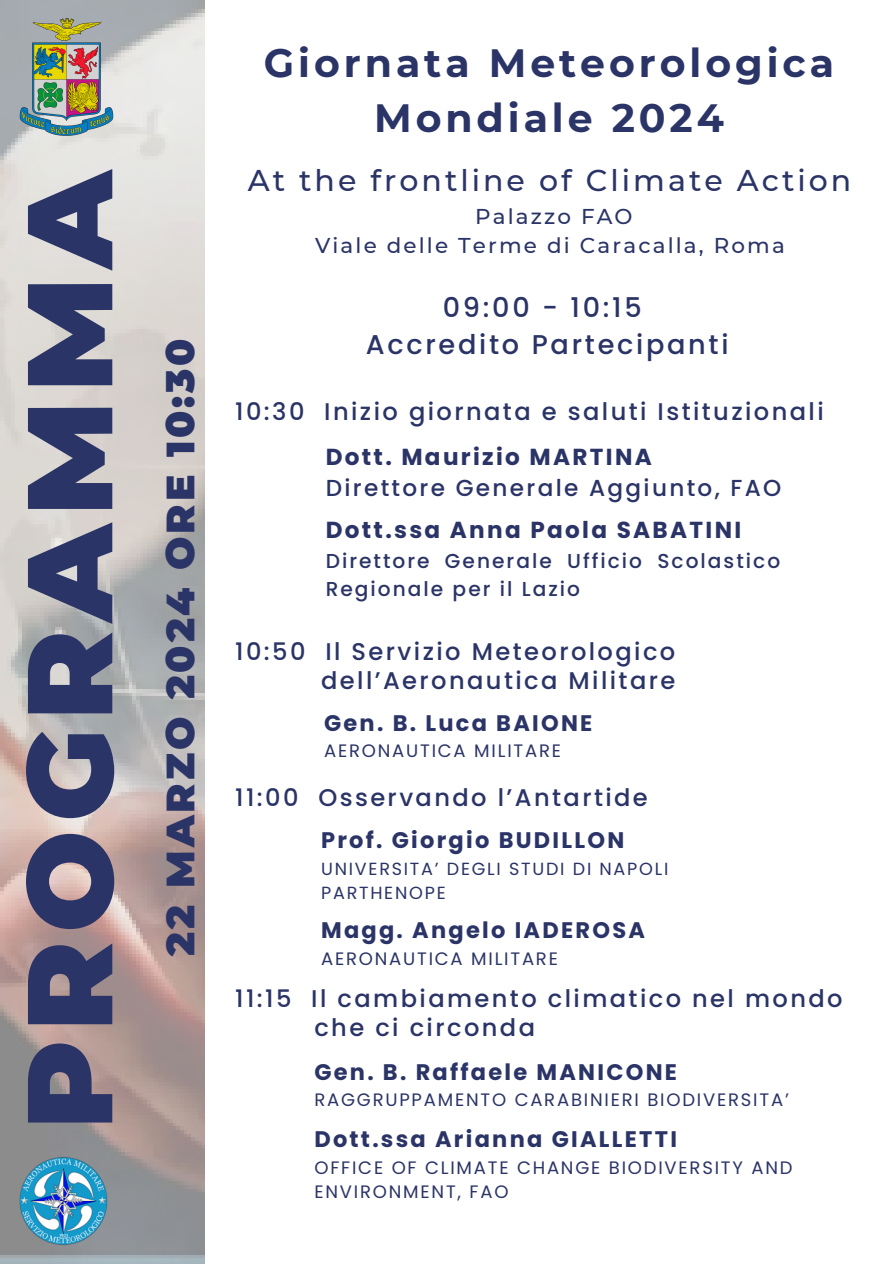
<style>
.page{position:relative;width:894px;height:1264px;background:#fff}
.page>*{position:absolute;margin:0;border:0;box-sizing:border-box;transform-origin:0 0}
.t1{font:900 120.45px "Montserrat";letter-spacing:.075em;color:#2b3467}
.t2{font:700 39.45px/54.6px "Montserrat";letter-spacing:.1em;color:#2b3467;text-align:center}
.t3{font:900 39.45px "Montserrat";letter-spacing:.075em;color:#2b3467}
.t4{font:500 30px "Montserrat";letter-spacing:.1em;color:#2b3467}
.t5{font:500 27.15px "Poppins";letter-spacing:.1em;color:#2b3467}
.t6{font:500 24.15px "Poppins";letter-spacing:.1em;color:#2b3467}
.t7{font:500 23.1px/31.5px "Poppins";letter-spacing:.1em;color:#2b3467}
.t8{font:700 23.1px "Poppins";letter-spacing:.1em;color:#2b3467}
.t9{font:700 22.5px "Poppins";letter-spacing:.1em;color:#2b3467}
.t10{font:500 21.45px/29.1px "Montserrat";letter-spacing:.1em;color:#2b3467;text-align:center}
.t11{font:500 20.1px/28.2px "Poppins";letter-spacing:.1em;color:#2b3467}
.t12{font:18px/24.8px "Poppins";letter-spacing:.1em;color:#2b3467}
.t13{font:17.55px/24.5px "Poppins";letter-spacing:.1em;color:#2b3467}
.s1{font-weight:700}
</style>
<div class="page">
<img style="left:0;top:0;width:204px;height:1263px">
<img style="left:18px;top:14px;width:98px;height:125px">
<img style="left:18px;top:1155px;width:91px;height:91px">
<p class="t1" style="left:-4px;top:1129px;width:964px;rotate:-90deg">PROGRAMMA</p>
<p class="t3" style="left:156px;top:956px;width:619px;rotate:-90deg">22 MARZO 2024 ORE 10:30</p>
<h3 class="t2" style="left:264px;top:36px;width:571px">Giornata Meteorologica<br>Mondiale 2024</h3>
<p class="t4" style="left:248px;top:162px;width:605px">At the frontline of Climate Action</p>
<p class="t10" style="left:315px;top:201px;width:471px">Palazzo FAO<br>Viale delle Terme di Caracalla, Roma</p>
<h2 class="t5" style="left:442px;top:289px;width:200px">09:00 - 10:15</h2>
<h6 class="t5" style="left:366px;top:326px;width:364px">Accredito Partecipanti</h6>
<h1 class="t6" style="left:235px;top:395px;width:590px">10:30 Inizio giornata e saluti Istituzionali</h1>
<p class="t7" style="left:325px;top:441px;width:457px"><span class="s1">Dott. Maurizio MARTINA<br></span>Direttore Generale Aggiunto, FAO</p>
<p class="t8" style="left:325px;top:514px;width:417px">Dott.ssa Anna Paola SABATINI</p>
<p class="t11" style="left:325px;top:546px;width:456px">Direttore Generale Ufficio Scolastico<br>Regionale per il Lazio</p>
<p class="t6" style="left:235px;top:634px;width:441px">10:50 Il Servizio Meteorologico</p>
<p class="t6" style="left:321px;top:663px;width:355px">dell’Aeronautica Militare</p>
<p class="t9" style="left:324px;top:707px;width:270px">Gen. B. Luca BAIONE</p>
<p class="t12" style="left:324px;top:738px;width:238px">AERONAUTICA MILITARE</p>
<p class="t6" style="left:235px;top:780px;width:414px">11:00 Osservando l’Antartide</p>
<p class="t9" style="left:321px;top:824px;width:304px">Prof. Giorgio BUDILLON</p>
<h4 class="t13" style="left:321px;top:856px;width:349px">UNIVERSITA’ DEGLI STUDI DI NAPOLI<br>PARTHENOPE</h4>
<h6 class="t9" style="left:321px;top:914px;width:325px">Magg. Angelo IADEROSA</h6>
<h6 class="t12" style="left:321px;top:945px;width:238px">AERONAUTICA MILITARE</h6>
<h5 class="t6" style="left:235px;top:981px;width:608px">11:15 Il cambiamento climatico nel mondo</h5>
<p class="t6" style="left:314px;top:1010px;width:222px">che ci circonda</p>
<p class="t9" style="left:314px;top:1056px;width:364px">Gen. B. Raffaele MANICONE</p>
<p class="t12" style="left:314px;top:1087px;width:476px">RAGGRUPPAMENTO CARABINIERI BIODIVERSITA’</p>
<p class="t9" style="left:314px;top:1123px;width:364px">Dott.ssa Arianna GIALLETTI</p>
<p class="t12" style="left:314px;top:1154px;width:479px">OFFICE OF CLIMATE CHANGE BIODIVERSITY AND<br>ENVIRONMENT, FAO</p>
</div>
